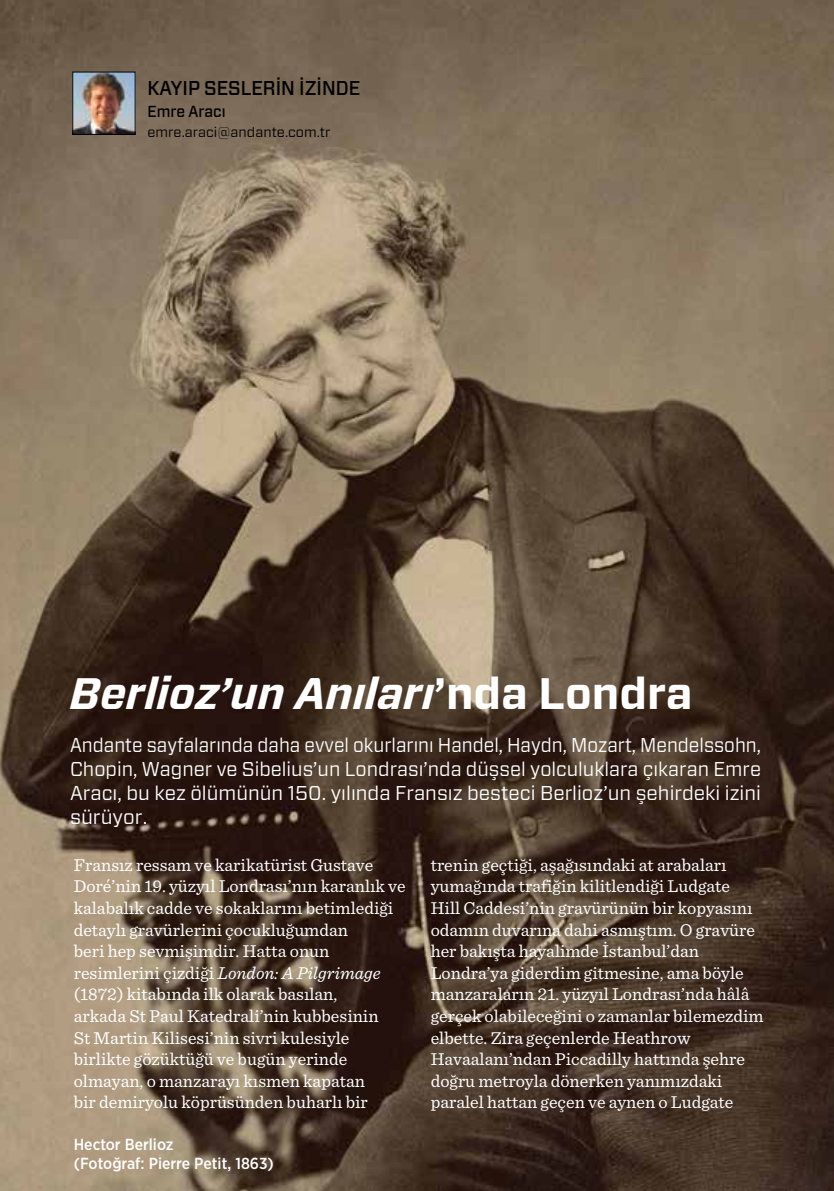
<style>
.page{position:relative;width:834px;height:1191px;background:#fff}
.page>*{position:absolute;margin:0;border:0;box-sizing:border-box;transform-origin:0 0}
.t1{font:italic 700 44px "Forza";color:#fff}
.t2{font:20px/24px "Forza";color:#fff;text-align:justify;scale:.92 1}
.t3{font:500 20px "Forza";color:#000;scale:.95 1}
.t4{font:18px/21.6px "Sentinel";color:#fff}
.t5{font:500 16px/19.2px "Gotham Narrow";color:#fff}
.t6{font:500 16px "Forza";color:#000;scale:.95 1}
.t7{font:14px "Forza";color:#000}
.s1{font-style:normal}
.s2{font-style:italic}
</style>
<div class="page">
<img style="left:0;top:0;width:833px;height:1191px">
<img style="left:74px;top:74px;width:59px;height:59px">
<div style="left:72px;top:72px;width:63px;height:63px;border:1px solid #000"></div>
<p class="t3" style="left:147px;top:75px;width:225px">KAYIP SESLERI N IZI NDE</p>
<p class="t6" style="left:147px;top:101px;width:84px">Emre Aracı</p>
<p class="t7" style="left:147px;top:122px;width:184px">emre.araci@andante.com.tr</p>
<h1 class="t1" style="left:70px;top:664px;width:624px">Berlioz’un Anıları<span class="s1">’nda Londra</span></h1>
<p class="t2" style="left:70px;top:732px;width:752px">Andante sayfalarında daha evvel okurlarını Handel, Haydn, Mozart, Mendelssohn, Chopin, Wagner ve Sibelius’un Londrası’nda düşsel yolculuklara çıkaran Emre Aracı, bu kez ölümünün 150. yılında Fransız besteci Berlioz’un şehirdeki izini sürüyor.</p>
<p class="t4" style="left:74px;top:853px;width:333px">Fransız ressam ve karikatürist Gustave Doré’nin 19. yüzyıl Londrası’nın karanlık ve kalabalık cadde ve sokaklarını betimlediği detaylı gravürlerini çocukluğumdan<br>beri hep sevmişimdir. Hatta onun resimlerini çizdiği <span class="s2">London: A Pilgrimage </span>(1872) kitabında ilk olarak basılan,<br>arkada St Paul Katedrali’nin kubbesinin<br>St Martin Kilisesi’nin sivri kulesiyle birlikte gözüktüğü ve bugün yerinde olmayan, o manzarayı kısmen kapatan<br>bir demiryolu köprüsünden buharlı bir</p>
<p class="t4" style="left:430px;top:853px;width:334px">trenin geçtiği, aşağısındaki at arabaları yumağında trafiğin kilitlendiği Ludgate Hill Caddesi’nin gravürünün bir kopyasını odamın duvarına dahi asmıştım. O gravüre her bakışta hayalimde İstanbul’dan Londra’ya giderdim gitmesine, ama böyle manzaraların 21. yüzyıl Londrası’nda hâlâ gerçek olabileceğini o zamanlar bilemezdim elbette. Zira geçenlerde Heathrow Havaalanı’ndan Piccadilly hattında şehre doğru metroyla dönerken yanımızdaki paralel hattan geçen ve aynen o Ludgate</p>
<p class="t5" style="left:74px;top:1134px;width:201px">Hector Berlioz<br>(Fotoğraf: Pierre Petit, 1863)</p>
</div>
